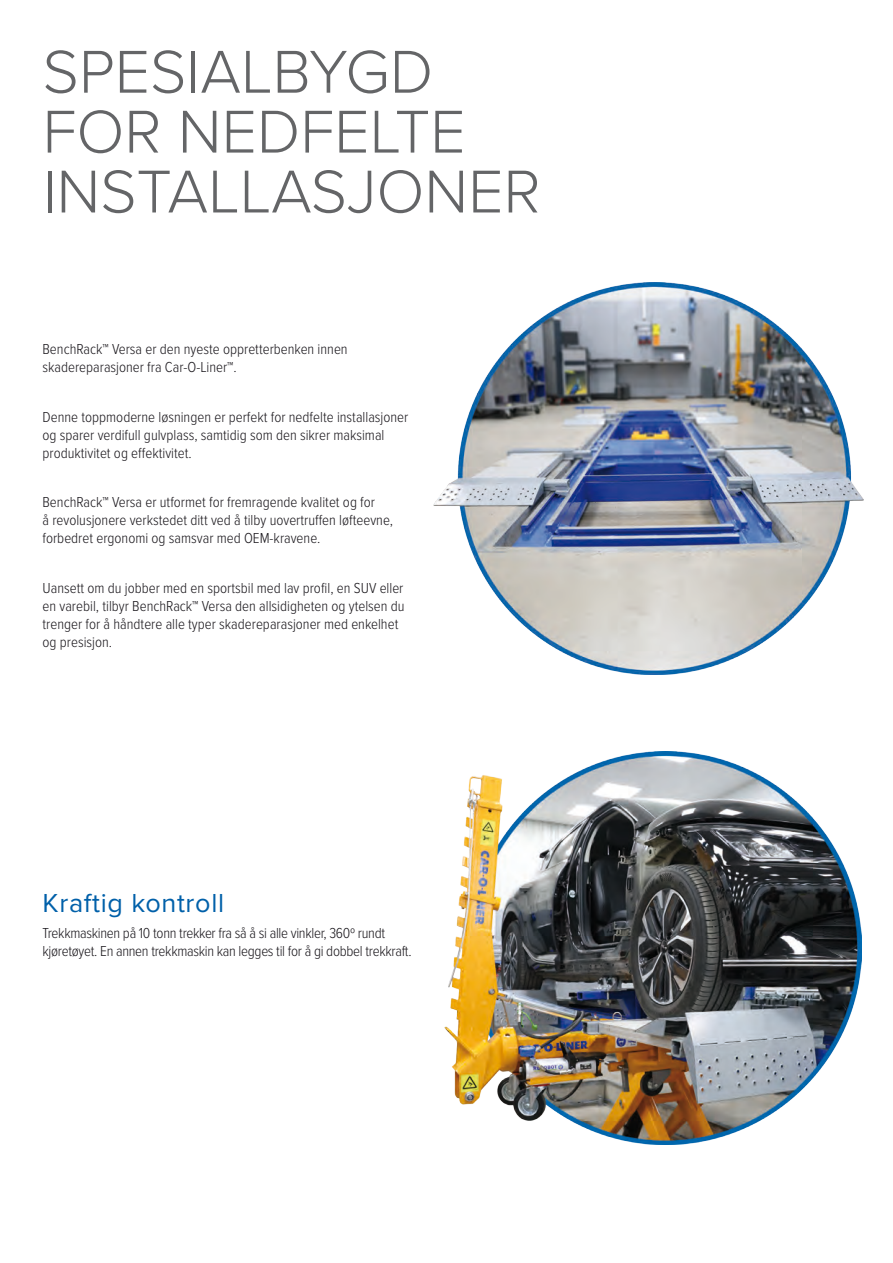
<style>
.page{position:relative;width:893px;height:1263px;background:#fff}
.page>*{position:absolute;margin:0;border:0;box-sizing:border-box;transform-origin:0 0}
.header_3{font:300 62.7px/59.8px "Proxima Nova";color:#646567}
.header_2{font:27px "Proxima Nova";letter-spacing:.025em;color:#0060a9}
.paragraph_text{font:300 15px/18px "Proxima Nova Cond";color:#1a171c}
.paragraph_text-2{font:300 15px/18px "Proxima Nova Cond";letter-spacing:-.02em;color:#1a171c}
</style>
<div class="page">
<img style="left:433px;top:282px;width:430px;height:392px">
<img style="left:444px;top:752px;width:417px;height:392px">
<p class="header_3" style="left:43px;top:38px;width:500px">SPESIALBYGD<br>FOR NEDFELTE<br>INSTALLASJONER</p>
<p class="paragraph_text" style="left:43px;top:340px;width:307px">BenchRack™ Versa er den nyeste oppretterbenken innen skadereparasjoner fra Car-O-Liner™.</p>
<p class="paragraph_text" style="left:43px;top:407px;width:367px">Denne toppmoderne løsningen er perfekt for nedfelte installasjoner og sparer verdifull gulvplass, samtidig som den sikrer maksimal produktivitet og effektivitet.</p>
<p class="paragraph_text" style="left:43px;top:493px;width:352px">BenchRack™ Versa er utformet for fremragende kvalitet og for<br>å revolusjonere verkstedet ditt ved å tilby uovertruffen løfteevne, forbedret ergonomi og samsvar med OEM-kravene.</p>
<p class="paragraph_text" style="left:43px;top:578px;width:364px">Uansett om du jobber med en sportsbil med lav profil, en SUV eller en varebil, tilbyr BenchRack™ Versa den allsidigheten og ytelsen du trenger for å håndtere alle typer skadereparasjoner med enkelhet og presisjon.</p>
<p class="header_2" style="left:43px;top:882px;width:183px">Kraftig kontroll</p>
<p class="paragraph_text-2" style="left:43px;top:923px;width:371px">Trekkmaskinen på 10 tonn trekker fra så å si alle vinkler, 360º rundt kjøretøyet. En annen trekkmaskin kan legges til for å gi dobbel trekkraft.</p>
</div>
